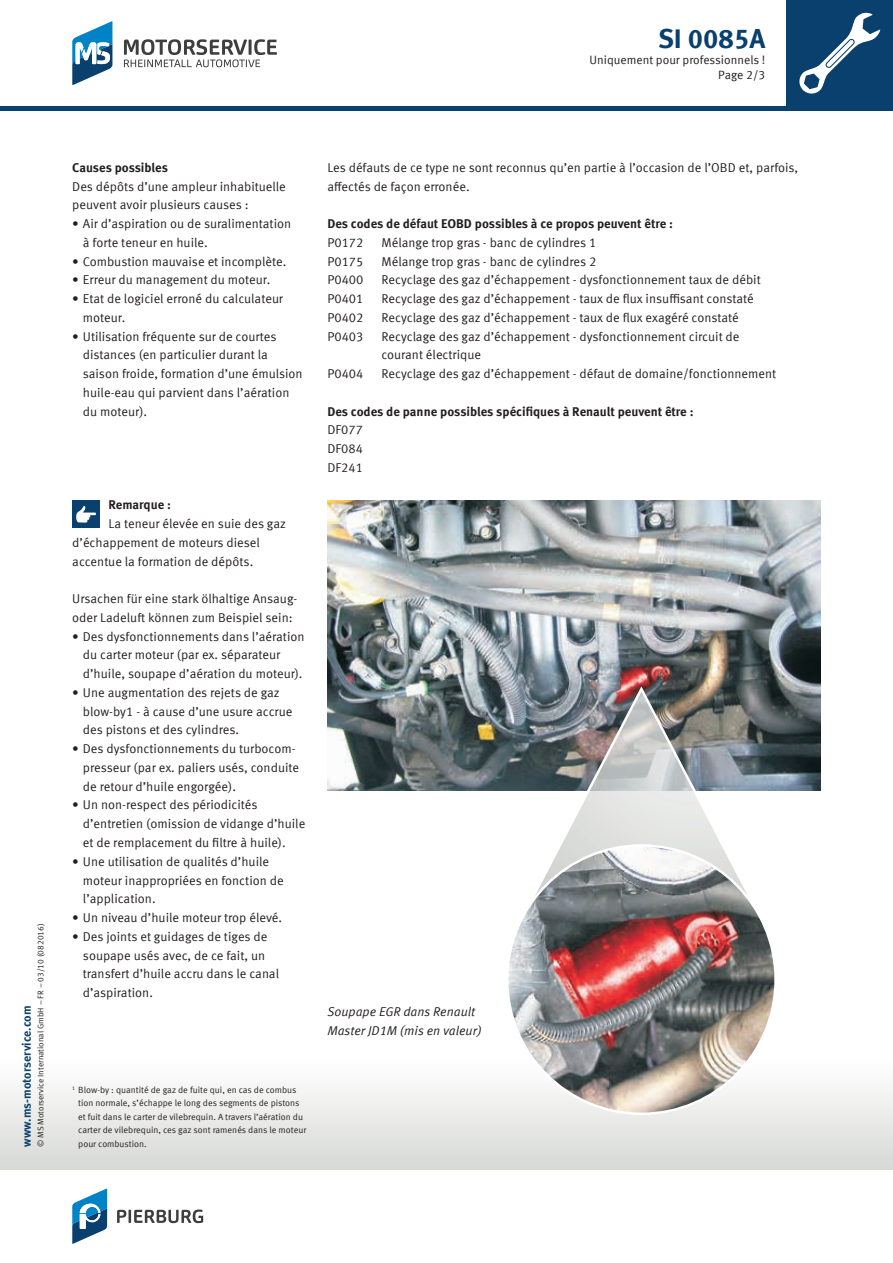
<style>
.page{position:relative;width:893px;height:1263px;background:#fff}
.page>*{position:absolute;margin:0;border:0;box-sizing:border-box;transform-origin:0 0}
.t1{font:700 27px "Meta Offc Pro";color:#09406e}
.t2{font:12.75px/18.8px "Meta Offc Pro Norm";color:#231f20}
.t3{font:700 12.75px "Meta Offc Pro";letter-spacing:-.005em;color:#231f20}
.t4{font:12.75px/18.8px "Meta Offc Pro Norm Ita";color:#231f20}
.t5{font:12px "Meta Offc Pro Norm";color:#231f20}
.t6{font:700 12px "Meta Offc Pro";color:#09406e}
.t7{font:9px/13.5px "Meta Offc Pro Norm";color:#231f20}
.t8{font:8.25px "Meta Offc Pro Norm";color:#231f20}
</style>
<div class="page">
<div style="left:0;top:106px;width:893px;height:5px;background:#09406e"></div>
<div style="left:0;top:1054px;width:893px;height:115px;background:linear-gradient(to bottom,#fff,#d8d9d6)"></div>
<div style="left:787px;top:0;width:106px;height:106px;background:#09406e"></div>
<svg style="left:799px;top:12px;width:81px;height:82px"></svg>
<svg style="left:124px;top:39px;width:153px;height:28px"></svg>
<svg style="left:72px;top:21px;width:40px;height:64px"></svg>
<svg style="left:117px;top:1209px;width:86px;height:14px"></svg>
<svg style="left:72px;top:1188px;width:35px;height:56px"></svg>
<img style="left:327px;top:500px;width:494px;height:291px">
<svg style="left:514px;top:686px;width:255px;height:211px"></svg>
<img style="left:507px;top:845px;width:268px;height:269px;border-radius:134px">
<div style="left:72px;top:500px;width:28px;height:28px;background:#09406e"></div>
<svg style="left:76px;top:506px;width:20px;height:16px"></svg>
<h1 class="t1" style="left:658px;top:18px;width:109px">SI 0085A</h1>
<p class="t5" style="left:589px;top:51px;width:177px">Uniquement pour professionnels !</p>
<p class="t5" style="left:718px;top:66px;width:49px">Page 2/3</p>
<p class="t8" style="left:34px;top:1147px;width:225px;rotate:-90deg">© MS Motorservice International GmbH – FR – 03/10 (082016)</p>
<p class="t6" style="left:17px;top:1147px;width:143px;rotate:-90deg">www.ms-motorservice.com</p>
<p class="t3" style="left:72px;top:157px;width:97px">Causes possibles</p>
<p class="t2" style="left:72px;top:176px;width:215px">Des dépôts d’une ampleur inhabituelle peuvent avoir plusieurs causes :</p>
<p class="t2" style="left:83px;top:213px;width:210px;text-indent:-11px">• Air d’aspiration ou de suralimentation à forte teneur en huile.</p>
<p class="t2" style="left:72px;top:251px;width:216px">• Combustion mauvaise et incomplète.</p>
<p class="t2" style="left:72px;top:270px;width:200px">• Erreur du management du moteur.</p>
<p class="t2" style="left:83px;top:288px;width:202px;text-indent:-11px">• Etat de logiciel erroné du calculateur moteur.</p>
<p class="t2" style="left:83px;top:326px;width:221px;text-indent:-11px">• Utilisation fréquente sur de courtes distances (en particulier durant la saison froide, formation d’une émulsion huile-eau qui parvient dans l’aération du moteur).</p>
<p class="t3" style="left:108px;top:495px;width:64px">Remarque :</p>
<p class="t2" style="left:72px;top:513px;width:215px;text-indent:36px">La teneur élevée en suie des gaz d’échappement de moteurs diesel accentue la formation de dépôts.</p>
<p class="t2" style="left:72px;top:588px;width:227px">Ursachen für eine stark ölhaltige Ansaug&shy;oder Ladeluft können zum Beispiel sein:</p>
<p class="t2" style="left:83px;top:626px;width:223px;text-indent:-11px">• Des dysfonctionnements dans l’aération du carter moteur (par ex. séparateur d’huile, soupape d’aération du moteur).</p>
<p class="t2" style="left:83px;top:682px;width:211px;text-indent:-11px">• Une augmentation des rejets de gaz blow-by1 - à cause d’une usure accrue des pistons et des cylindres.</p>
<p class="t2" style="left:83px;top:739px;width:218px;text-indent:-11px">• Des dysfonctionnements du turbocom&shy;presseur (par ex. paliers usés, conduite de retour d’huile engorgée).</p>
<p class="t2" style="left:83px;top:795px;width:224px;text-indent:-11px">• Un non-respect des périodicités d’entretien (omission de vidange d’huile et de remplacement du filtre à huile).</p>
<p class="t2" style="left:83px;top:851px;width:202px;text-indent:-11px">• Une utilisation de qualités d’huile moteur inappropriées en fonction de l’application.</p>
<p class="t2" style="left:72px;top:907px;width:211px">• Un niveau d’huile moteur trop élevé.</p>
<p class="t2" style="left:83px;top:926px;width:198px;text-indent:-11px">• Des joints et guidages de tiges de soupape usés avec, de ce fait, un transfert d’huile accru dans le canal d’aspiration.</p>
<p class="t7" style="left:78px;top:1082px;width:229px;text-indent:-6px"><sup>1</sup> Blow-by : quantité de gaz de fuite qui, en cas de combus tion normale, s’échappe le long des segments de pistons et fuit dans le carter de vilebrequin. A travers l’aération du carter de vilebrequin, ces gaz sont ramenés dans le moteur pour combustion.</p>
<p class="t2" style="left:327px;top:157px;width:472px">Les défauts de ce type ne sont reconnus qu’en partie à l’occasion de l’OBD et, parfois, affectés de façon erronée.</p>
<p class="t3" style="left:327px;top:214px;width:347px">Des codes de défaut EOBD possibles à ce propos peuvent être :</p>
<p class="t2" style="left:327px;top:232px;width:38px">P0172</p>
<p class="t2" style="left:381px;top:232px;width:216px">Mélange trop gras - banc de cylindres 1</p>
<p class="t2" style="left:327px;top:251px;width:38px">P0175</p>
<p class="t2" style="left:381px;top:251px;width:216px">Mélange trop gras - banc de cylindres 2</p>
<p class="t2" style="left:327px;top:270px;width:38px">P0400</p>
<p class="t2" style="left:381px;top:270px;width:381px">Recyclage des gaz d’échappement - dysfonctionnement taux de débit</p>
<p class="t2" style="left:327px;top:289px;width:38px">P0401</p>
<p class="t2" style="left:381px;top:289px;width:374px">Recyclage des gaz d’échappement - taux de flux insuffisant constaté</p>
<p class="t2" style="left:327px;top:307px;width:38px">P0402</p>
<p class="t2" style="left:381px;top:307px;width:359px">Recyclage des gaz d’échappement - taux de flux exagéré constaté</p>
<p class="t2" style="left:327px;top:326px;width:38px">P0403</p>
<p class="t2" style="left:381px;top:326px;width:360px">Recyclage des gaz d’échappement - dysfonctionnement circuit de courant électrique</p>
<p class="t2" style="left:327px;top:364px;width:38px">P0404</p>
<p class="t2" style="left:381px;top:364px;width:396px">Recyclage des gaz d’échappement - défaut de domaine/fonctionnement</p>
<p class="t3" style="left:327px;top:401px;width:368px">Des codes de panne possibles spécifiques à Renault peuvent être :</p>
<p class="t2" style="left:327px;top:420px;width:37px;text-align:justify">DF077<br>DF084<br>DF241</p>
<p class="t4" style="left:327px;top:1001px;width:156px">Soupape EGR dans Renault<br>Master JD1M (mis en valeur)</p>
</div>
